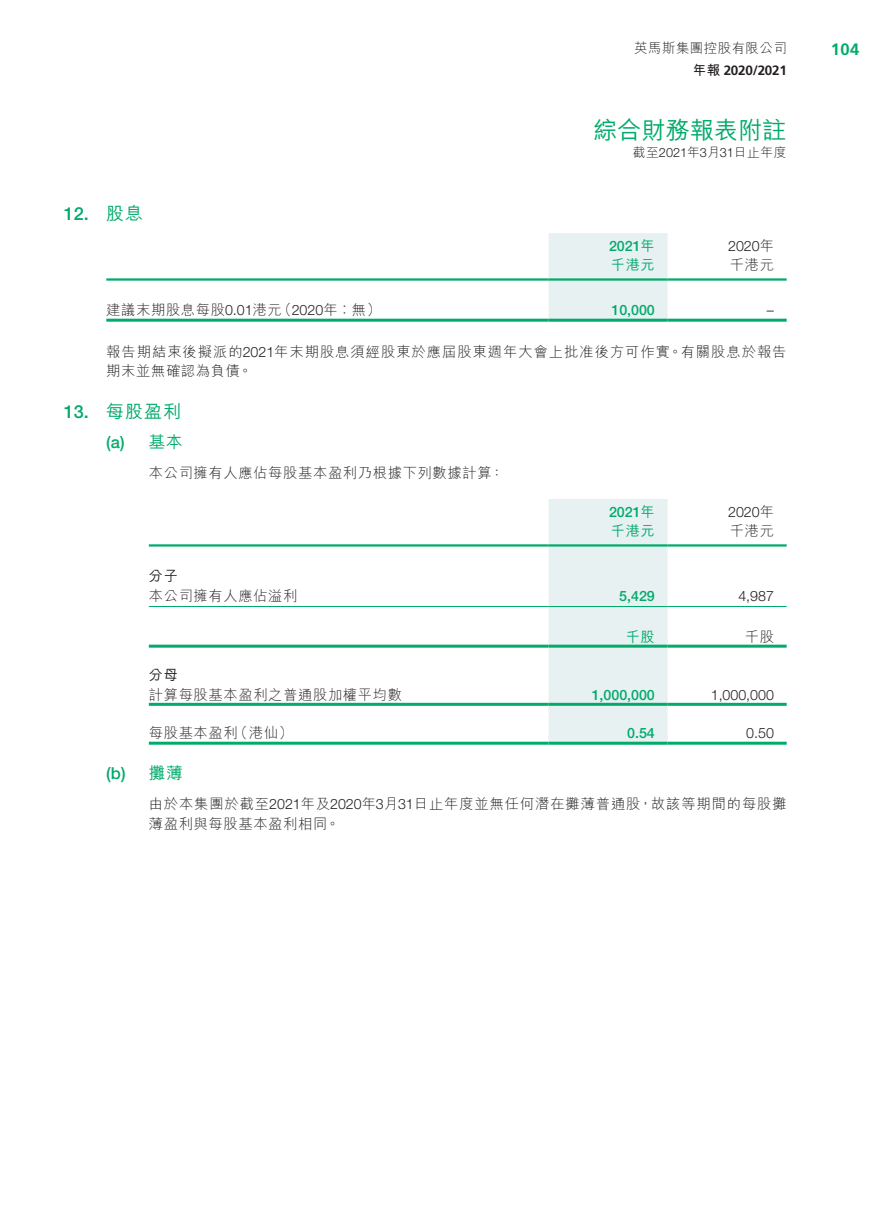
<style>
.page{position:relative;width:893px;height:1212px;background:#fff}
.page>*{position:absolute;margin:0;border:0;box-sizing:border-box;transform-origin:0 0}
.t1{font:500 24px "M Hei HK";letter-spacing:.005em;color:#00ab6b}
.t2{font:500 18px "M Hei HK";letter-spacing:.055em;color:#00ab6b}
.t3{font:500 18px "Helvetica Neue LT Std";color:#00ab6b}
.t4{font:500 16.5px "Helvetica Neue LT Std";color:#00ab6b}
.t5{font:500 16.5px "M Hei HK";color:#00ab6b}
.t6{font:700 16.5px "Frutiger LT Std";color:#00ab6b}
.t7{font:300 14.25px/19.5px "M Hei HK";letter-spacing:.05em;color:#231f20}
.t8{font:300 14.25px/19.5px "M Hei HK";letter-spacing:.07em;color:#231f20}
.t9{font:500 14.25px "Helvetica Neue LT Std";color:#00ab6b}
.t10{font:300 14.25px "Helvetica Neue LT Std";color:#231f20}
.t11{font:500 14.25px "M Hei HK";letter-spacing:.05em;color:#00ab6b}
.t12{font:500 14.25px "M Hei HK";color:#231f20}
.t13{font:300 13.5px "M Hei HK";letter-spacing:.03em;color:#231f20}
.t14{font:700 13.5px "Frutiger LT Std";letter-spacing:-.02em;color:#231f20}
.t15{font:300 12.75px "M Hei HK";letter-spacing:.05em;color:#231f20}
.s1{font-family:"M Hei HK"}
.s2{font-family:"Helvetica Neue LT Std"}
</style>
<div class="page">
<div style="left:549px;top:233px;width:119px;height:86px;background:#e7f1f2"></div>
<hr style="left:106px;top:278px;width:443px;height:3px;background:#00ab6b">
<hr style="left:549px;top:278px;width:119px;height:3px;background:#00ab6b">
<hr style="left:668px;top:278px;width:119px;height:3px;background:#00ab6b">
<hr style="left:106px;top:319px;width:443px;height:3px;background:#00ab6b">
<hr style="left:549px;top:319px;width:119px;height:3px;background:#00ab6b">
<hr style="left:668px;top:319px;width:119px;height:3px;background:#00ab6b">
<div style="left:549px;top:499px;width:119px;height:243px;background:#e7f1f2"></div>
<hr style="left:149px;top:544px;width:400px;height:2px;background:#00ab6b">
<hr style="left:549px;top:544px;width:119px;height:2px;background:#00ab6b">
<hr style="left:668px;top:544px;width:119px;height:2px;background:#00ab6b">
<hr style="left:149px;top:606px;width:400px;height:1px;background:#00ab6b">
<hr style="left:549px;top:606px;width:119px;height:1px;background:#00ab6b">
<hr style="left:668px;top:606px;width:119px;height:1px;background:#00ab6b">
<hr style="left:149px;top:645px;width:400px;height:3px;background:#00ab6b">
<hr style="left:549px;top:645px;width:119px;height:3px;background:#00ab6b">
<hr style="left:668px;top:645px;width:119px;height:3px;background:#00ab6b">
<hr style="left:149px;top:703px;width:400px;height:3px;background:#00ab6b">
<hr style="left:549px;top:703px;width:119px;height:3px;background:#00ab6b">
<hr style="left:668px;top:703px;width:119px;height:3px;background:#00ab6b">
<hr style="left:149px;top:742px;width:400px;height:3px;background:#00ab6b">
<hr style="left:549px;top:742px;width:119px;height:3px;background:#00ab6b">
<hr style="left:668px;top:742px;width:119px;height:3px;background:#00ab6b">
<p class="t3" style="left:64px;top:203px;width:27px">12.</p>
<p class="t3" style="left:64px;top:401px;width:27px">13.</p>
<p class="t13" style="left:634px;top:41px;width:154px">英馬斯集團控股有限公司</p>
<p class="t14" style="left:693px;top:62px;width:96px"><span class="s1">年報</span> 2020/2021</p>
<p class="t2" style="left:106px;top:200px;width:38px">股息</p>
<h1 class="t1" style="left:593px;top:112px;width:195px">綜合財務報表附註</h1>
<p class="t15" style="left:633px;top:146px;width:155px">截至<span class="s2">2021</span>年月<span class="s2">3 31</span>日止年度</p>
<p class="t9" style="left:609px;top:237px;width:47px">2021<span class="s1">年</span></p>
<p class="t11" style="left:611px;top:255px;width:46px">千港元</p>
<p class="t10" style="left:728px;top:237px;width:47px">2020<span class="s1">年</span></p>
<p class="t7" style="left:730px;top:255px;width:46px">千港元</p>
<p class="t7" style="left:278px;top:300px;width:105px">（<span class="s2">2020</span>年︰無(</p>
<p class="t7" style="left:106px;top:300px;width:177px">建議末期股息每股<span class="s2">0.01</span>港元</p>
<p class="t8" style="left:106px;top:341px;width:682px">報告期結束後擬派的<span class="s2">2021</span>年末期股息須經股東於應屆股東週年大會上批准後方可作實。有關股息於報告期末並無確認為負債。</p>
<p class="t2" style="left:106px;top:398px;width:76px">每股盈利</p>
<p class="t9" style="left:611px;top:302px;width:45px">10,000</p>
<p class="t10" style="left:767px;top:302px;width:9px">–</p>
<p class="t4" style="left:106px;top:432px;width:20px">a( )</p>
<p class="t4" style="left:106px;top:763px;width:21px">b( )</p>
<p class="t5" style="left:149px;top:430px;width:35px">基本</p>
<p class="t7" style="left:149px;top:463px;width:357px">本公司擁有人應佔每股基本盈利乃根據下列數據計算：</p>
<p class="t12" style="left:149px;top:566px;width:31px">分子</p>
<p class="t7" style="left:149px;top:586px;width:150px">本公司擁有人應佔溢利</p>
<p class="t12" style="left:149px;top:665px;width:31px">分母</p>
<p class="t7" style="left:149px;top:684px;width:255px">計算每股基本盈利之普通股加權平均數</p>
<p class="t7" style="left:233px;top:723px;width:61px">（港仙(</p>
<p class="t7" style="left:149px;top:723px;width:90px">每股基本盈利</p>
<p class="t5" style="left:149px;top:761px;width:35px">攤薄</p>
<p class="t9" style="left:609px;top:503px;width:47px">2021<span class="s1">年</span></p>
<p class="t10" style="left:728px;top:503px;width:47px">2020<span class="s1">年</span></p>
<p class="t11" style="left:611px;top:521px;width:46px">千港元</p>
<p class="t7" style="left:730px;top:521px;width:46px">千港元</p>
<p class="t9" style="left:619px;top:587px;width:37px">5,429</p>
<p class="t10" style="left:738px;top:587px;width:37px">4,987</p>
<p class="t11" style="left:626px;top:626px;width:31px">千股</p>
<p class="t7" style="left:745px;top:626px;width:31px">千股</p>
<p class="t9" style="left:592px;top:686px;width:65px">1,000,000</p>
<p class="t10" style="left:711px;top:686px;width:65px">1,000,000</p>
<p class="t9" style="left:627px;top:725px;width:29px">0.54</p>
<p class="t10" style="left:746px;top:725px;width:29px">0.50</p>
<p class="t7" style="left:149px;top:794px;width:639px">由於本集團於截至<span class="s2">2021</span>年及<span class="s2">2020</span>年月<span class="s2">3 31</span>日止年度並無任何潛在攤薄普通股，故該等期間的每股攤薄盈利與每股基本盈利相同。</p>
<p class="t6" style="left:831px;top:39px;width:30px">104</p>
</div>
